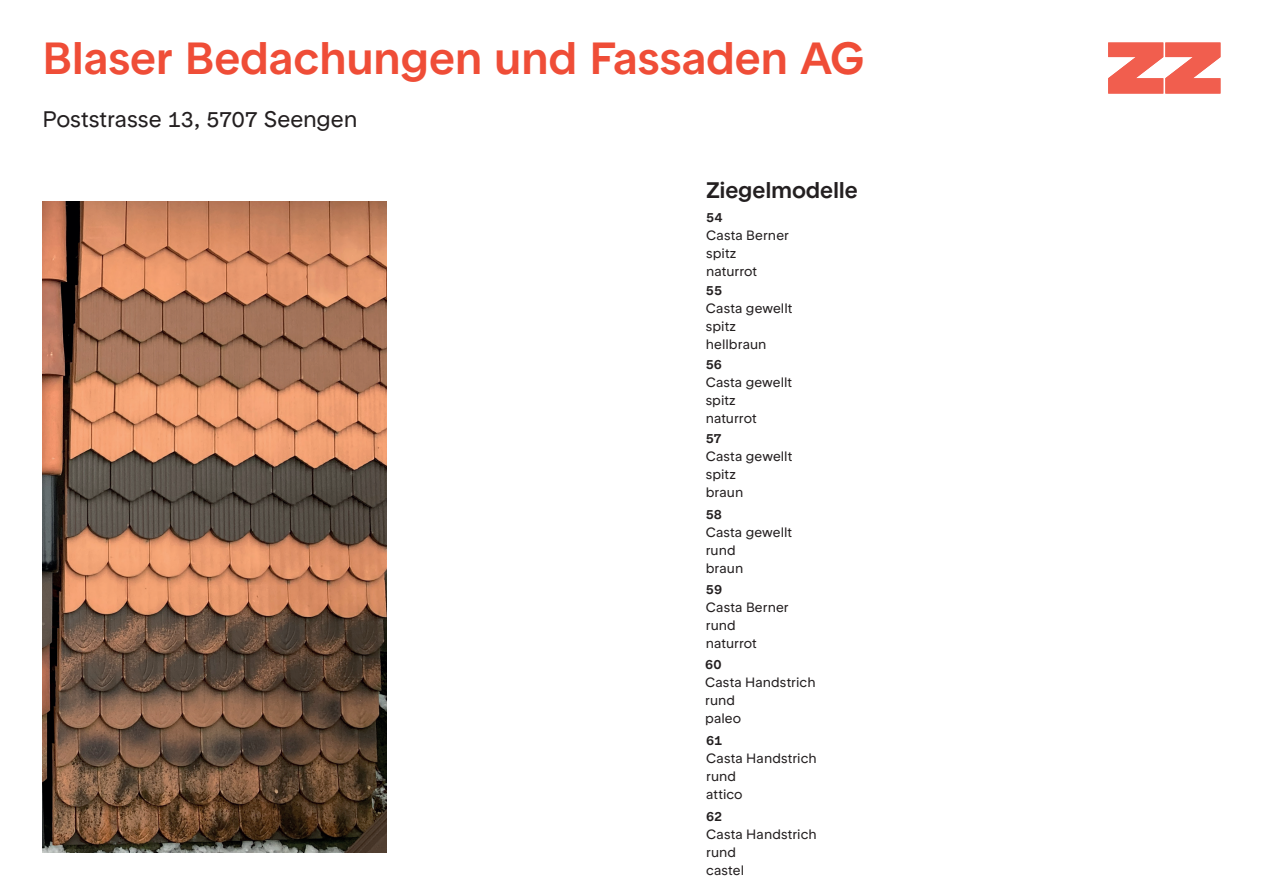
<style>
.page{position:relative;width:1263px;height:893px;background:#fff}
.page>*{position:absolute;margin:0;border:0;box-sizing:border-box;transform-origin:0 0}
.t1{font:500 45px "ZZ Rondelle";letter-spacing:-.005em;color:#ef4d37}
.t2{font:22.5px "ZZ Rondelle";letter-spacing:-.01em;color:#231f20}
.t3{font:500 22.5px "ZZ Rondelle";letter-spacing:-.005em;color:#231f20}
.t4{font:13.5px/18px "ZZ Rondelle";letter-spacing:.005em;color:#231f20}
.t5{font:500 13.5px "ZZ Rondelle";color:#231f20}
</style>
<div class="page">
<svg style="left:1108px;top:43px;width:112px;height:51px"></svg>
<img style="left:43px;top:202px;width:344px;height:650px">
<h1 class="t1" style="left:43px;top:31px;width:824px">Blaser Bedachungen und Fassaden AG</h1>
<h2 class="t2" style="left:43px;top:106px;width:316px">Poststrasse 13, 5707 Seengen</h2>
<h2 class="t3" style="left:706px;top:177px;width:153px">Ziegelmodelle</h2>
<p class="t5" style="left:706px;top:210px;width:18px">54</p>
<p class="t4" style="left:706px;top:227px;width:84px">Casta Berner spitz naturrot</p>
<p class="t5" style="left:706px;top:283px;width:18px">55</p>
<p class="t4" style="left:706px;top:300px;width:88px">Casta gewellt spitz hellbraun</p>
<p class="t5" style="left:706px;top:356px;width:18px">56</p>
<p class="t4" style="left:706px;top:373px;width:88px">Casta gewellt spitz<br>naturrot</p>
<p class="t5" style="left:706px;top:430px;width:17px">57</p>
<p class="t4" style="left:706px;top:448px;width:88px">Casta gewellt spitz<br>braun</p>
<p class="t5" style="left:706px;top:506px;width:18px">58</p>
<p class="t4" style="left:706px;top:523px;width:88px">Casta gewellt rund<br>braun</p>
<p class="t5" style="left:706px;top:581px;width:18px">59</p>
<p class="t4" style="left:706px;top:598px;width:84px">Casta Berner rund naturrot</p>
<p class="t5" style="left:705px;top:656px;width:18px">60</p>
<p class="t4" style="left:705px;top:674px;width:112px">Casta Handstrich rund<br>paleo</p>
<p class="t5" style="left:706px;top:732px;width:18px">61</p>
<p class="t4" style="left:706px;top:749px;width:112px">Casta Handstrich rund<br>attico</p>
<p class="t5" style="left:706px;top:808px;width:18px">62</p>
<p class="t4" style="left:706px;top:826px;width:112px">Casta Handstrich rund<br>castel</p>
</div>
